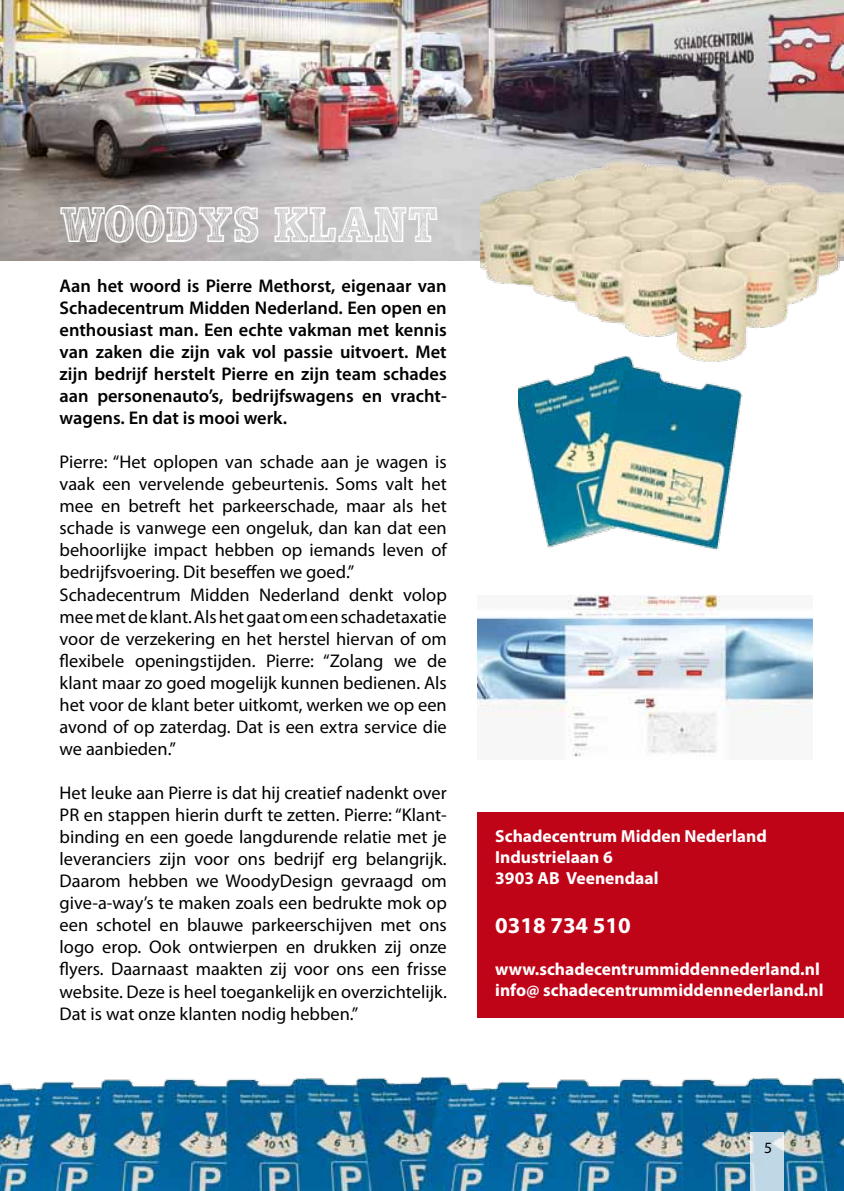
<style>
.page{position:relative;width:844px;height:1191px;background:#fff}
.page>*{position:absolute;margin:0;border:0;box-sizing:border-box;transform-origin:0 0}
.t1{font:45.5px "Wood Look";color:#fff}
.t2{font:700 22.75px "Myriad Pro";color:#fff}
.t3{font:18.38px/22.1px "Myriad Pro";color:#000}
.t4{font:600 18.38px/22.1px "Myriad Pro";color:#000;text-align:justify}
.t5{font:700 17.5px/21px "Myriad Pro";color:#fff}
.t6{font:15.75px "Myriad Pro";color:#000}
</style>
<div class="page">
<img style="left:0;top:1076px;width:843px;height:115px">
<img style="left:518px;top:371px;width:225px;height:180px">
<img style="left:0;top:0;width:843px;height:260px">
<img style="left:480px;top:152px;width:363px;height:219px">
<svg style="left:749px;top:1132px;width:34px;height:59px;background:#c0d6e3"></svg>
<img style="left:477px;top:595px;width:335px;height:162px">
<div style="left:477px;top:812px;width:366px;height:205px;background:#c00418"></div>
<h1 class="t1" style="left:60px;top:200px;width:380px">WOODYS KLANT</h1>
<p class="t4" style="left:60px;top:274px;width:388px">Aan het woord is Pierre Methorst, eigenaar van Schadecentrum Midden Nederland. Een open en enthousiast man. Een echte vakman met kennis van zaken die zijn vak vol passie uitvoert. Met zijn bedrijf herstelt Pierre en zijn team schades aan personenauto’s, bedrijfswagens en vracht&shy;wagens. En dat is mooi werk.</p>
<p class="t3" style="left:60px;top:451px;width:388px">Pierre: “Het oplopen van schade aan je wagen is vaak een vervelende gebeurtenis. Soms valt het mee en betreft het parkeerschade, maar als het schade is vanwege een ongeluk, dan kan dat een behoorlijke impact hebben op iemands leven of bedrijfsvoering. Dit beseffen we goed.” Schadecentrum Midden Nederland denkt volop mee met de klant. Als het gaat om een schadetaxatie voor de verzekering en het herstel hiervan of om flexibele openingstijden. Pierre: “Zolang we de klant maar zo goed mogelijk kunnen bedienen. Als het voor de klant beter uitkomt, werken we op een avond of op zaterdag. Dat is een extra service die we aanbieden.”</p>
<p class="t3" style="left:60px;top:781px;width:388px;text-align:justify">Het leuke aan Pierre is dat hij creatief nadenkt over PR en stappen hierin durft te zetten. Pierre: “Klant&shy;binding en een goede langdurende relatie met je leveranciers zijn voor ons bedrijf erg belangrijk.<br>Daarom hebben we WoodyDesign gevraagd om give-a-way’s te maken zoals een bedrukte mok op een schotel en blauwe parkeerschijven met ons logo erop. Ook ontwierpen en drukken zij onze flyers. Daarnaast maakten zij voor ons een frisse website. Deze is heel toegankelijk en overzichtelijk.<br>Dat is wat onze klanten nodig hebben.”</p>
<p class="t5" style="left:495px;top:825px;width:273px">Schadecentrum Midden Nederland<br>Industrielaan 6<br>3903 AB Veenendaal</p>
<p class="t2" style="left:495px;top:910px;width:137px">0318 734 510</p>
<p class="t5" style="left:495px;top:957px;width:330px">www.schadecentrummiddennederland.nl info@ schadecentrummiddennederland.nl</p>
<p class="t6" style="left:763px;top:1138px;width:10px">5</p>
</div>
